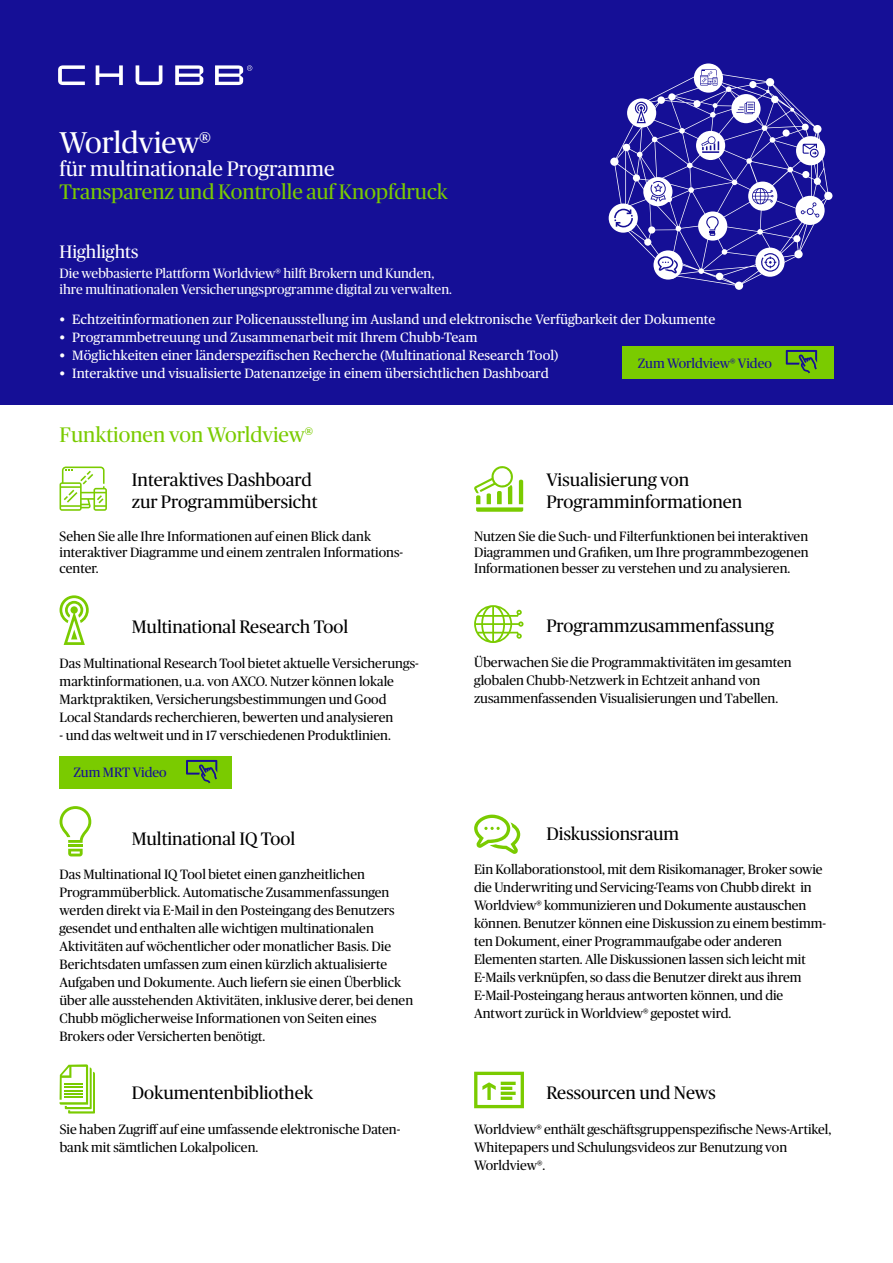
<style>
.page{position:relative;width:893px;height:1263px;background:#fff}
.page>*{position:absolute;margin:0;border:0;box-sizing:border-box;transform-origin:0 0}
.Body_Copy_Black_ind{font:30px "Chubb Publico";letter-spacing:-.005em;color:#fff}
.Body_Copy_Black_ind-2{font:21px "Chubb Publico";color:#7acb00}
.Body_Copy_Black_ind-3{font:21px "Chubb Publico";color:#fff}
.Body_Copy_Black_ind-4{font:18px/21.6px "Chubb Publico";color:#000}
.Body_Copy_Black_ind-5{font:18px "Chubb Publico";color:#fff}
.Body_Copy_Black_ind-6{font:13.5px/18px "Chubb Publico";color:#000}
.t1{font:13.5px "Chubb Publico Text";color:#fff}
.Body_Copy_Black_ind-7{font:13.5px/16.2px "Chubb Publico";color:#fff}
.t2{font:13.5px "Chubb Publico";color:#150f96}
</style>
<div class="page">
<div style="left:0;top:0;width:893px;height:405px;background:#150f96"></div>
<svg style="left:58px;top:65px;width:194px;height:20px"></svg>
<div style="left:622px;top:346px;width:211px;height:32px;background:#7acb00"></div>
<svg style="left:786px;top:350px;width:31px;height:23px"></svg>
<svg style="left:60px;top:466px;width:47px;height:45px"></svg>
<svg style="left:474px;top:466px;width:49px;height:46px"></svg>
<svg style="left:60px;top:806px;width:31px;height:37px"></svg>
<hr style="left:68px;top:844px;width:15px;height:3px;background:#7acb00">
<svg style="left:68px;top:849px;width:15px;height:7px"></svg>
<svg style="left:474px;top:815px;width:46px;height:39px"></svg>
<div style="left:60px;top:756px;width:172px;height:32px;background:#7acb00"></div>
<svg style="left:186px;top:760px;width:31px;height:23px"></svg>
<svg style="left:474px;top:605px;width:49px;height:38px"></svg>
<svg style="left:60px;top:1064px;width:35px;height:49px"></svg>
<svg style="left:474px;top:1071px;width:50px;height:38px"></svg>
<svg style="left:487px;top:1085px;width:4px;height:15px"></svg>
<svg style="left:60px;top:595px;width:29px;height:50px"></svg>
<svg style="left:610px;top:69px;width:222px;height:221px"></svg>
<svg style="left:653px;top:250px;width:30px;height:30px"></svg>
<div style="left:698px;top:211px;width:29px;height:30px;background:#fff;border-radius:50%"></div>
<svg style="left:609px;top:203px;width:29px;height:30px"></svg>
<div style="left:643px;top:177px;width:29px;height:29px;background:#fff;border-radius:50%"></div>
<div style="left:796px;top:136px;width:29px;height:29px;background:#fff;border-radius:50%"></div>
<div style="left:748px;top:182px;width:29px;height:29px;background:#fff;border-radius:50%"></div>
<svg style="left:755px;top:248px;width:30px;height:29px"></svg>
<div style="left:696px;top:131px;width:29px;height:29px;background:#fff;border-radius:50%"></div>
<div style="left:795px;top:196px;width:30px;height:29px;background:#fff;border-radius:50%"></div>
<div style="left:731px;top:94px;width:30px;height:29px;background:#fff;border-radius:50%"></div>
<div style="left:627px;top:98px;width:29px;height:30px;background:#fff;border-radius:50%"></div>
<div style="left:694px;top:63px;width:29px;height:30px;background:#fff;border-radius:50%"></div>
<svg style="left:700px;top:69px;width:17px;height:17px"></svg>
<svg style="left:701px;top:136px;width:18px;height:17px"></svg>
<svg style="left:706px;top:216px;width:13px;height:20px"></svg>
<svg style="left:635px;top:102px;width:12px;height:21px"></svg>
<svg style="left:658px;top:256px;width:20px;height:17px"></svg>
<svg style="left:760px;top:253px;width:21px;height:19px"></svg>
<svg style="left:752px;top:188px;width:21px;height:16px"></svg>
<svg style="left:801px;top:202px;width:18px;height:15px"></svg>
<svg style="left:802px;top:143px;width:17px;height:15px"></svg>
<svg style="left:650px;top:181px;width:16px;height:21px"></svg>
<svg style="left:736px;top:102px;width:19px;height:12px"></svg>
<svg style="left:613px;top:208px;width:21px;height:20px"></svg>
<p class="Body_Copy_Black_ind" style="left:60px;top:121px;width:153px">Worldview®</p>
<p class="Body_Copy_Black_ind-3" style="left:60px;top:154px;width:277px">für multinationale Programme</p>
<p class="Body_Copy_Black_ind-2" style="left:60px;top:177px;width:390px">Transparenz und Kontrolle auf Knopfdruck</p>
<p class="Body_Copy_Black_ind-5" style="left:60px;top:239px;width:81px">Highlights</p>
<p class="Body_Copy_Black_ind-7" style="left:60px;top:265px;width:394px">Die webbasierte Plattform Worldview® hilft Brokern und Kunden, ihre multinationalen Versicherungsprogramme digital zu verwalten.</p>
<p class="t1" style="left:60px;top:309px;width:657px">• Echtzeitinformationen zur Policenausstellung im Ausland und elektronische Verfügbarkeit der Dokumente</p>
<p class="t1" style="left:60px;top:327px;width:419px">• Programmbetreuung und Zusammenarbeit mit Ihrem Chubb-Team</p>
<p class="t1" style="left:60px;top:345px;width:501px">• Möglichkeiten einer länderspezifischen Recherche (Multinational Research Tool)</p>
<p class="t1" style="left:60px;top:363px;width:491px">• Interaktive und visualisierte Datenanzeige in einem übersichtlichen Dashboard</p>
<p class="t2" style="left:638px;top:353px;width:135px">Zum Worldview® Video</p>
<p class="Body_Copy_Black_ind-2" style="left:60px;top:420px;width:255px">Funktionen von Worldview®</p>
<p class="Body_Copy_Black_ind-4" style="left:132px;top:468px;width:187px">Interaktives Dashboard zur Programmübersicht</p>
<p class="Body_Copy_Black_ind-6" style="left:60px;top:527px;width:345px;line-height:16.2px">Sehen Sie alle Ihre Informationen auf einen Blick dank interaktiver Diagramme und einem zentralen Informations&shy;center.</p>
<p class="Body_Copy_Black_ind-4" style="left:132px;top:615px;width:218px">Multinational Research Tool</p>
<p class="Body_Copy_Black_ind-6" style="left:60px;top:653px;width:361px">Das Multinational Research Tool bietet aktuelle Versicherungs&shy;marktinformationen, u.a. von AXCO. Nutzer können lokale Marktpraktiken, Versicherungsbestimmungen und Good Local Standards recherchieren, bewerten und analysieren</p>
<p class="Body_Copy_Black_ind-6" style="left:60px;top:725px;width:333px">- und das weltweit und in 17 verschiedenen Produktlinien.</p>
<p class="t2" style="left:74px;top:763px;width:95px">Zum MRT Video</p>
<p class="Body_Copy_Black_ind-4" style="left:132px;top:826px;width:165px">Multinational IQ Tool</p>
<p class="Body_Copy_Black_ind-6" style="left:60px;top:865px;width:355px">Das Multinational IQ Tool bietet einen ganzheitlichen Programmüberblick. Automatische Zusammenfassungen werden direkt via E-Mail in den Posteingang des Benutzers gesendet und enthalten alle wichtigen multinationalen Aktivitäten auf wöchentlicher oder monatlicher Basis. Die Berichtsdaten umfassen zum einen kürzlich aktualisierte Aufgaben und Dokumente. Auch liefern sie einen Überblick über alle ausstehenden Aktivitäten, inklusive derer, bei denen Chubb möglicherweise Informationen von Seiten eines Brokers oder Versicherten benötigt.</p>
<p class="Body_Copy_Black_ind-4" style="left:132px;top:1081px;width:183px">Dokumentenbibliothek</p>
<p class="Body_Copy_Black_ind-6" style="left:60px;top:1119px;width:342px">Sie haben Zugriff auf eine umfassende elektronische Daten&shy;bank mit sämtlichen Lokalpolicen.</p>
<p class="Body_Copy_Black_ind-4" style="left:546px;top:468px;width:198px">Visualisierung von<br>Programminformationen</p>
<p class="Body_Copy_Black_ind-6" style="left:474px;top:527px;width:336px;line-height:16.2px;text-align:justify">Nutzen Sie die Such- und Filterfunktionen bei interaktiven Diagrammen und Grafiken, um Ihre programmbezogenen Informationen besser zu verstehen und zu analysieren.</p>
<p class="Body_Copy_Black_ind-4" style="left:546px;top:614px;width:229px">Programmzusammenfassung</p>
<p class="Body_Copy_Black_ind-6" style="left:474px;top:652px;width:319px">Überwachen Sie die Programmaktivitäten im gesamten globalen Chubb-Netzwerk in Echtzeit anhand von zusammenfassenden Visualisierungen und Tabellen.</p>
<p class="Body_Copy_Black_ind-4" style="left:546px;top:822px;width:134px">Diskussionsraum</p>
<p class="Body_Copy_Black_ind-6" style="left:474px;top:860px;width:353px">Ein Kollaborationstool, mit dem Risikomanager, Broker sowie die Underwriting und Servicing-Teams von Chubb direkt in Worldview® kommunizieren und Dokumente austauschen können. Benutzer können eine Diskussion zu einem bestimm&shy;ten Dokument, einer Programmaufgabe oder anderen Elementen starten. Alle Diskussionen lassen sich leicht mit E-Mails verknüpfen, so dass die Benutzer direkt aus ihrem E-Mail-Posteingang heraus antworten können, und die Antwort zurück in Worldview® gepostet wird.</p>
<p class="Body_Copy_Black_ind-4" style="left:546px;top:1081px;width:171px">Ressourcen und News</p>
<p class="Body_Copy_Black_ind-6" style="left:474px;top:1119px;width:359px">Worldview® enthält geschäftsgruppenspezifische News-Artikel,<br>Whitepapers und Schulungsvideos zur Benutzung von<br>Worldview®.</p>
</div>
